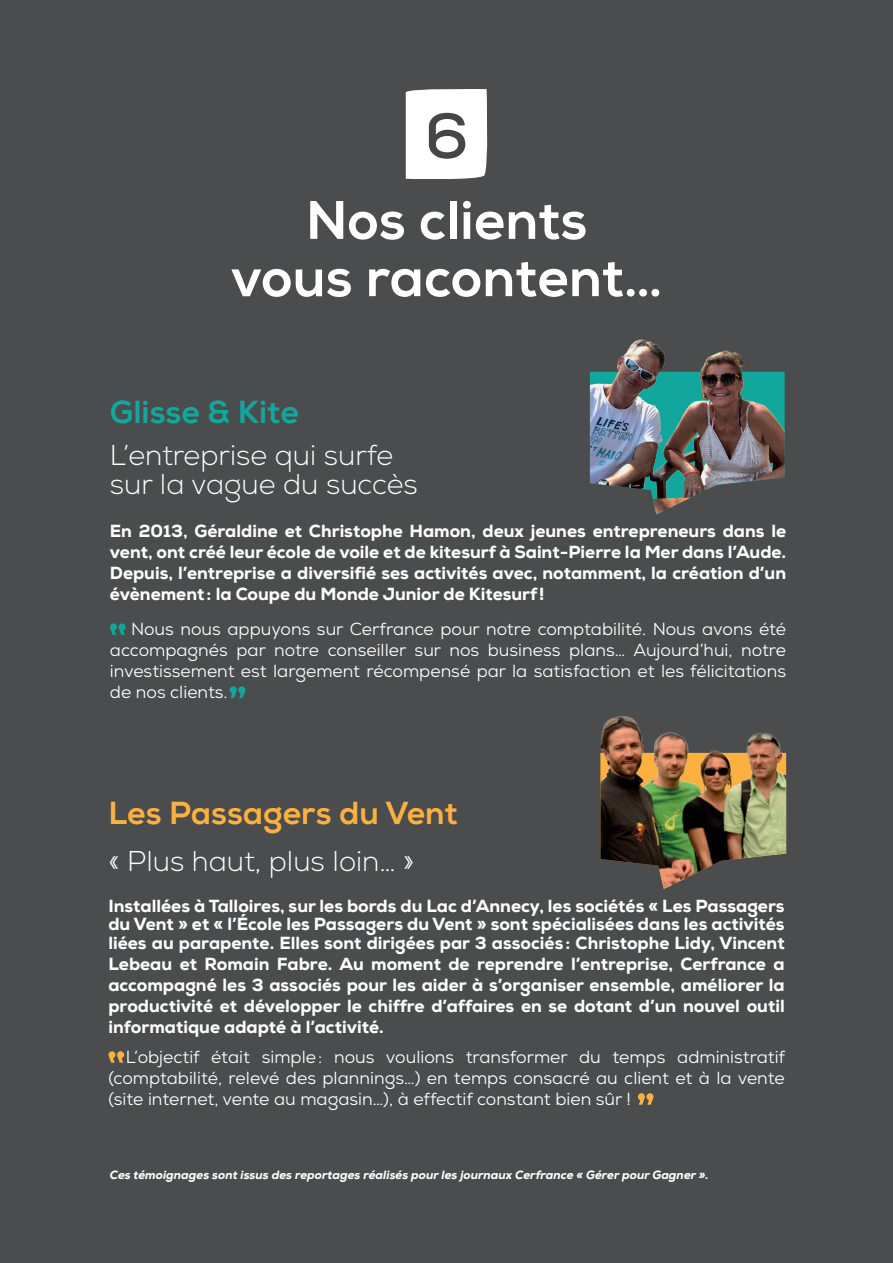
<style>
.page{position:relative;width:893px;height:1263px;background:#fff}
.page>*{position:absolute;margin:0;border:0;box-sizing:border-box;transform-origin:0 0}
.t1{font:700 63.6px "Nexa";color:#454647}
.t2{font:54px/57.3px "Nexa X Bold";color:#fff;text-align:center}
.t3{font:31.8px "Nexa X Bold";color:#fbb03f}
.t4{font:31.8px "Nexa X Bold";color:#12a79d}
.t5{font:300 28.65px/28.7px "Nexa";color:#fff}
.t6{font:800 17.55px/21px "Nexa";color:#fff;text-align:justify}
.t7{font:17.55px/21px "Nexa";color:#fff;text-align:justify}
.t8{font:italic 800 12px "Nexa";color:#fff}
</style>
<div class="page">
<div style="left:0;top:0;width:893px;height:1262px;background:#4b4c4d"></div>
<svg style="left:110px;top:623px;width:16px;height:12px"></svg>
<svg style="left:230px;top:686px;width:15px;height:12px"></svg>
<svg style="left:108px;top:1051px;width:16px;height:12px"></svg>
<svg style="left:638px;top:1093px;width:15px;height:12px"></svg>
<img style="left:600px;top:716px;width:186px;height:173px">
<img style="left:590px;top:339px;width:195px;height:176px">
<div style="left:406px;top:89px;width:82px;height:90px;background:#fff"></div>
<h1 class="t1" style="left:424px;top:95px;width:46px">6</h1>
<h2 class="t2" style="left:231px;top:192px;width:433px">Nos clients<br>vous racontent…</h2>
<h3 class="t4" style="left:110px;top:393px;width:190px">Glisse &amp; Kite</h3>
<h3 class="t5" style="left:110px;top:442px;width:309px">L’entreprise qui surfe sur la vague du succès</h3>
<p class="t6" style="left:110px;top:521px;width:678px">En 2013, Géraldine et Christophe Hamon, deux jeunes entrepreneurs dans le vent, ont créé leur école de voile et de kitesurf à Saint-Pierre la Mer dans l’Aude.<br>Depuis, l’entreprise a diversifié ses activités avec, notamment, la création d’un évènement : la Coupe du Monde Junior de Kitesurf!</p>
<p class="t7" style="left:110px;top:618px;width:678px;text-indent:21px">Nous nous appuyons sur Cerfrance pour notre comptabilité. Nous avons été accompagnés par notre conseiller sur nos business plans… Aujourd’hui, notre investissement est largement récompensé par la satisfaction et les félicitations de nos clients.</p>
<h3 class="t3" style="left:108px;top:794px;width:351px">Les Passagers du Vent</h3>
<h3 class="t5" style="left:108px;top:848px;width:307px">« Plus haut, plus loin… »</h3>
<p class="t6" style="left:108px;top:897px;width:678px;line-height:18.3px">Installées à Talloires, sur les bords du Lac d’Annecy, les sociétés « Les Passagers du Vent » et « l’École les Passagers du Vent » sont spécialisées dans les activités liées au parapente. Elles sont dirigées par 3 associés: Christophe Lidy, Vincent</p>
<p class="t6" style="left:108px;top:953px;width:678px">Lebeau et Romain Fabre. Au moment de reprendre l’entreprise, Cerfrance a accompagné les 3 associés pour les aider à s’organiser ensemble, améliorer la productivité et développer le chiffre d’affaires en se dotant d’un nouvel outil informatique adapté à l’activité.</p>
<p class="t7" style="left:108px;top:1046px;width:678px;text-indent:18px">L’objectif était simple: nous voulions transformer du temps administratif (comptabilité, relevé des plannings…) en temps consacré au client et à la vente (site internet, vente au magasin…), à effectif constant bien sûr !</p>
<p class="t8" style="left:110px;top:1167px;width:600px">Ces témoignages sont issus des reportages réalisés pour les journaux Cerfrance « Gérer pour Gagner ».</p>
</div>
